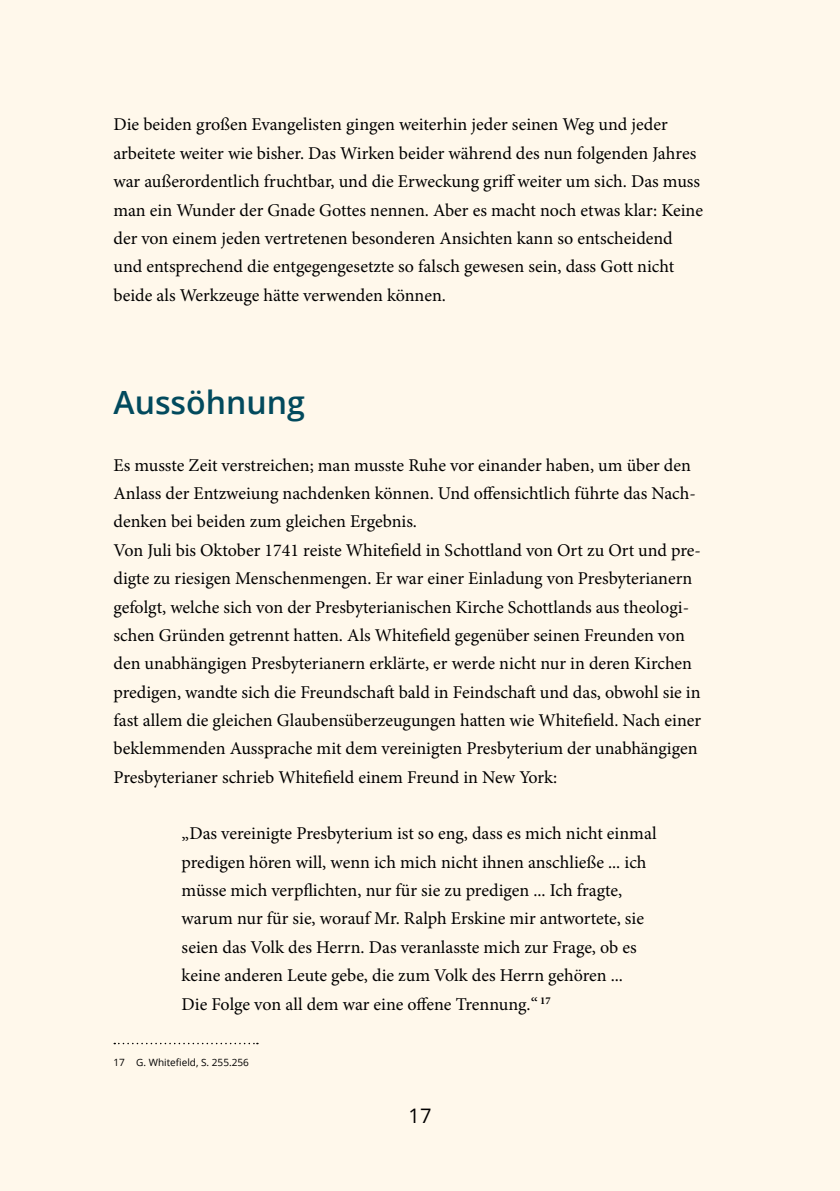
<style>
.page{position:relative;width:840px;height:1191px;background:#fff}
.page>*{position:absolute;margin:0;border:0;box-sizing:border-box;transform-origin:0 0}
.t1{font:600 32px "Open Sans";color:#024a5d}
.t2{font:20px "Open Sans";color:#000}
.t3{font:18px/28.4px "Minion Pro";color:#000}
.t4{font:10px "Open Sans";color:#000}
</style>
<div class="page">
<div style="left:0;top:0;width:839px;height:1191px;background:#fff8eb"></div>
<svg style="left:114px;top:1042px;width:144px;height:2px"></svg>
<p class="t3" style="left:113px;top:111px;width:590px">Die beiden großen Evangelisten gingen weiterhin jeder seinen Weg und jeder arbeitete weiter wie bisher. Das Wirken beider während des nun folgenden Jahres war außerordentlich fruchtbar, und die Erweckung griff weiter um sich. Das muss man ein Wunder der Gnade Gottes nennen. Aber es macht noch etwas klar: Keine der von einem jeden vertretenen besonderen Ansichten kann so entscheidend und entsprechend die entgegengesetzte so falsch gewesen sein, dass Gott nicht beide als Werkzeuge hätte verwenden können.</p>
<h1 class="t1" style="left:113px;top:380px;width:193px">Aussöhnung</h1>
<p class="t3" style="left:113px;top:451px;width:589px">Es musste Zeit verstreichen; man musste Ruhe vor einander haben, um über den Anlass der Entzweiung nachdenken können. Und offensichtlich führte das Nach&shy;denken bei beiden zum gleichen Ergebnis.<br>Von Juli bis Oktober 1741 reiste Whitefield in Schottland von Ort zu Ort und pre&shy;digte zu riesigen Menschenmengen. Er war einer Einladung von Presbyterianern gefolgt, welche sich von der Presbyterianischen Kirche Schottlands aus theologi&shy;schen Gründen getrennt hatten. Als Whitefield gegenüber seinen Freunden von den unabhängigen Presbyterianern erklärte, er werde nicht nur in deren Kirchen predigen, wandte sich die Freundschaft bald in Feindschaft und das, obwohl sie in fast allem die gleichen Glaubensüberzeugungen hatten wie Whitefield. Nach einer beklemmenden Aussprache mit dem vereinigten Presbyterium der unabhängigen Presbyterianer schrieb Whitefield einem Freund in New York:</p>
<p class="t3" style="left:181px;top:819px;width:476px">„Das vereinigte Presbyterium ist so eng, dass es mich nicht einmal predigen hören will, wenn ich mich nicht ihnen anschließe ... ich müsse mich verpflichten, nur für sie zu predigen ... Ich fragte, warum nur für sie, worauf Mr. Ralph Erskine mir antwortete, sie seien das Volk des Herrn. Das veranlasste mich zur Frage, ob es keine anderen Leute gebe, die zum Volk des Herrn gehören ...<br>Die Folge von all dem war eine offene Trennung.“ <sup>17</sup></p>
<p class="t4" style="left:113px;top:1055px;width:137px">17 G. Whitefield, S. 255.256</p>
<p class="t2" style="left:408px;top:1102px;width:24px">17</p>
</div>
